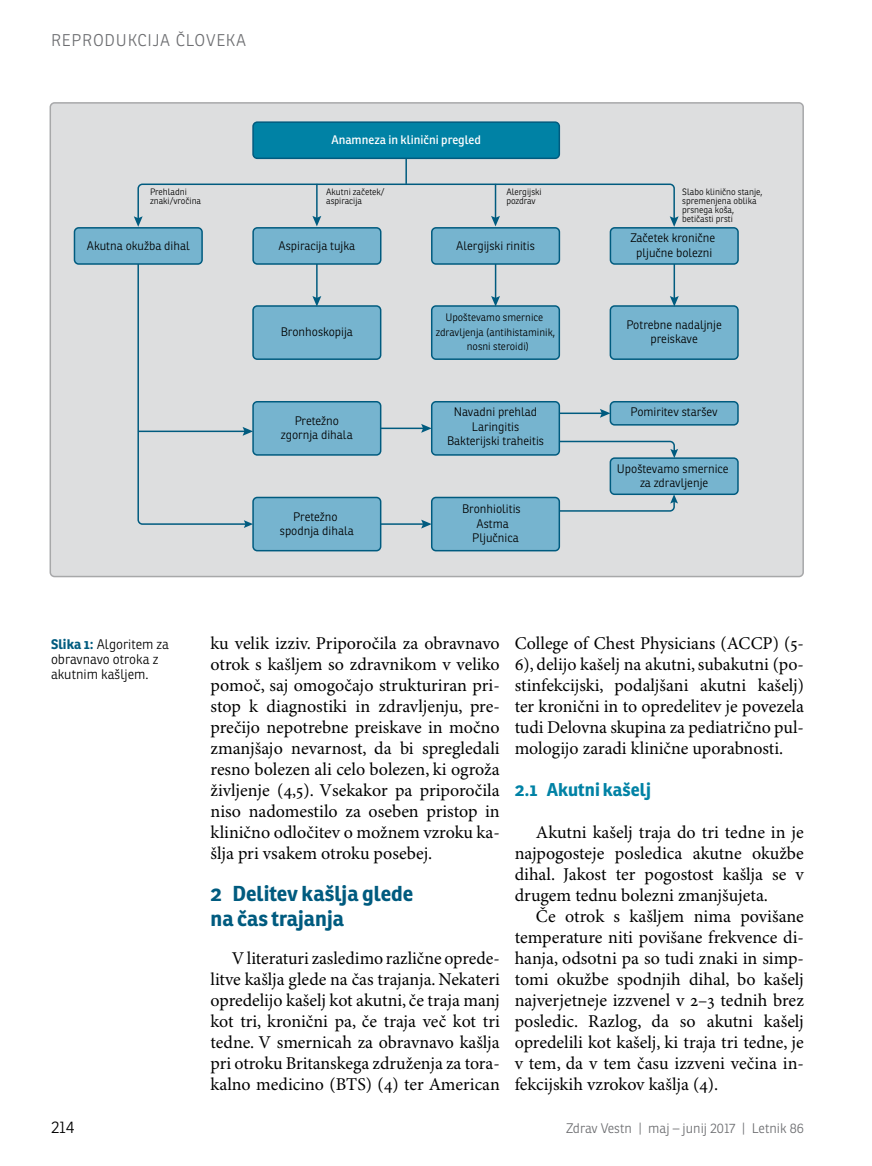
<style>
.page{position:relative;width:872px;height:1166px;background:#fff}
.page>*{position:absolute;margin:0;border:0;box-sizing:border-box;transform-origin:0 0}
.t1{font:700 21px/25.5px "Ronnia";color:#005b7f}
.t2{font:18px/21px "Minion Pro";color:#000;text-align:justify}
.t3{font:700 18px "Ronnia";color:#0082a5}
.t4{font:300 16.5px "Ronnia";letter-spacing:.05em;color:#6d6e71}
.t5{font:300 16.5px "Ronnia";color:#000}
.t6{font:300 13.5px/15px "Ronnia";color:#000}
.t7{font:300 13.5px "Ronnia";color:#6d6e71}
.t8{font:300 12px/14.4px "Ronnia";color:#000;text-align:center}
.t9{font:12px "Ronnia";color:#fff}
.t10{font:300 10.5px/14.4px "Ronnia";color:#000;text-align:center}
.t11{font:300 9px/9px "Ronnia";color:#000}
.s1{font-weight:700;color:#005b7f}
</style>
<div class="page">
<div style="left:50px;top:103px;width:753px;height:473px;background:#dddedf;border-radius:4px"></div>
<div style="left:50px;top:102px;width:754px;height:475px;border:2px solid #6d6e71;border-radius:4px"></div>
<div style="left:253px;top:122px;width:306px;height:36px;background:#0082a5;border-radius:4px"></div>
<div style="left:252px;top:121px;width:308px;height:38px;border:2px solid #005b7f;border-radius:4px"></div>
<div style="left:253px;top:228px;width:128px;height:36px;background:#76b4cf;border-radius:4px"></div>
<div style="left:252px;top:227px;width:129px;height:38px;border:2px solid #005b7f;border-radius:4px"></div>
<div style="left:432px;top:228px;width:127px;height:36px;background:#76b4cf;border-radius:4px"></div>
<div style="left:431px;top:227px;width:129px;height:38px;border:2px solid #005b7f;border-radius:4px"></div>
<div style="left:610px;top:228px;width:128px;height:36px;background:#76b4cf;border-radius:4px"></div>
<div style="left:609px;top:227px;width:130px;height:38px;border:2px solid #005b7f;border-radius:4px"></div>
<div style="left:74px;top:228px;width:128px;height:36px;background:#76b4cf;border-radius:4px"></div>
<div style="left:74px;top:227px;width:129px;height:38px;border:2px solid #005b7f;border-radius:4px"></div>
<div style="left:253px;top:497px;width:128px;height:53px;background:#76b4cf;border-radius:4px"></div>
<div style="left:252px;top:496px;width:129px;height:55px;border:2px solid #005b7f;border-radius:4px"></div>
<div style="left:610px;top:458px;width:128px;height:36px;background:#76b4cf;border-radius:4px"></div>
<div style="left:609px;top:457px;width:129px;height:38px;border:2px solid #005b7f;border-radius:4px"></div>
<hr style="left:559px;top:412px;width:44px;height:2px;background:#005b7f">
<svg style="left:600px;top:409px;width:9px;height:8px"></svg>
<svg style="left:558px;top:440px;width:120px;height:18px"></svg>
<svg style="left:560px;top:494px;width:118px;height:18px"></svg>
<hr style="left:381px;top:523px;width:43px;height:1px;background:#005b7f">
<svg style="left:421px;top:519px;width:10px;height:9px"></svg>
<hr style="left:381px;top:427px;width:43px;height:2px;background:#005b7f">
<svg style="left:421px;top:424px;width:10px;height:8px"></svg>
<div style="left:253px;top:306px;width:128px;height:53px;background:#76b4cf;border-radius:4px"></div>
<div style="left:252px;top:305px;width:129px;height:55px;border:2px solid #005b7f;border-radius:4px"></div>
<div style="left:432px;top:306px;width:127px;height:53px;background:#76b4cf;border-radius:4px"></div>
<div style="left:431px;top:305px;width:129px;height:55px;border:2px solid #005b7f;border-radius:4px"></div>
<div style="left:610px;top:306px;width:128px;height:53px;background:#76b4cf;border-radius:4px"></div>
<div style="left:609px;top:305px;width:129px;height:55px;border:2px solid #005b7f;border-radius:4px"></div>
<div style="left:253px;top:401px;width:128px;height:54px;background:#76b4cf;border-radius:4px"></div>
<div style="left:252px;top:401px;width:129px;height:54px;border:2px solid #005b7f;border-radius:4px"></div>
<div style="left:432px;top:497px;width:127px;height:53px;background:#76b4cf;border-radius:4px"></div>
<div style="left:431px;top:496px;width:129px;height:55px;border:2px solid #005b7f;border-radius:4px"></div>
<div style="left:432px;top:401px;width:127px;height:54px;background:#76b4cf;border-radius:4px"></div>
<div style="left:431px;top:401px;width:129px;height:54px;border:2px solid #005b7f;border-radius:4px"></div>
<div style="left:610px;top:401px;width:128px;height:24px;background:#76b4cf;border-radius:4px"></div>
<div style="left:609px;top:401px;width:129px;height:24px;border:2px solid #005b7f;border-radius:4px"></div>
<hr style="left:316px;top:264px;width:1px;height:35px;background:#005b7f">
<svg style="left:312px;top:296px;width:9px;height:10px"></svg>
<hr style="left:495px;top:264px;width:1px;height:35px;background:#005b7f">
<svg style="left:491px;top:296px;width:9px;height:10px"></svg>
<hr style="left:673px;top:264px;width:2px;height:35px;background:#005b7f">
<svg style="left:670px;top:296px;width:8px;height:10px"></svg>
<svg style="left:134px;top:183px;width:544px;height:44px"></svg>
<hr style="left:405px;top:158px;width:2px;height:26px;background:#005b7f">
<svg style="left:137px;top:262px;width:116px;height:266px"></svg>
<p class="t4" style="left:51px;top:30px;width:197px">Reprodukcija človeka</p>
<p class="t9" style="left:331px;top:132px;width:151px">Anamneza in klinični pregled</p>
<p class="t11" style="left:150px;top:187px;width:53px">Prehladni znaki/vročina</p>
<p class="t11" style="left:326px;top:187px;width:60px">Akutni začetek/ aspiracija</p>
<p class="t11" style="left:506px;top:187px;width:37px">Alergijski pozdrav</p>
<p class="t11" style="left:682px;top:187px;width:82px">Slabo klinično stanje, spremenjena oblika prsnega koša, betičasti prsti</p>
<p class="t8" style="left:87px;top:238px;width:104px">Akutna okužba dihal</p>
<p class="t8" style="left:278px;top:238px;width:78px">Aspiracija tujka</p>
<p class="t8" style="left:456px;top:238px;width:80px">Alergijski rinitis</p>
<p class="t8" style="left:630px;top:231px;width:86px">Začetek kronične pljučne bolezni</p>
<p class="t8" style="left:281px;top:324px;width:74px">Bronhoskopija</p>
<p class="t10" style="left:436px;top:310px;width:121px">Upoštevamo smernice zdravljenja (antihistaminik, nosni steroidi)</p>
<p class="t8" style="left:626px;top:317px;width:97px">Potrebne nadaljnje preiskave</p>
<p class="t8" style="left:281px;top:413px;width:73px">Pretežno zgornja dihala</p>
<p class="t8" style="left:447px;top:404px;width:98px">Navadni prehlad<br>Laringitis<br>Bakterijski traheitis</p>
<p class="t8" style="left:630px;top:404px;width:89px">Pomiritev staršev</p>
<p class="t8" style="left:280px;top:509px;width:75px">Pretežno spodnja dihala</p>
<p class="t8" style="left:462px;top:501px;width:60px">Bronhiolitis</p>
<p class="t8" style="left:476px;top:516px;width:34px">Astma</p>
<p class="t8" style="left:472px;top:530px;width:48px">Pljučnica</p>
<p class="t8" style="left:617px;top:461px;width:113px">Upoštevamo smernice za zdravljenje</p>
<p class="t6" style="left:51px;top:636px;width:119px"><span class="s1">Slika 1:</span> Algoritem za obravnavo otroka z akutnim kašljem.</p>
<p class="t2" style="left:210px;top:633px;width:291px">ku velik izziv. Priporočila za obravnavo otrok s kašljem so zdravnikom v veliko pomoč, saj omogočajo strukturiran pri&shy;stop k diagnostiki in zdravljenju, pre&shy;prečijo nepotrebne preiskave in močno zmanjšajo nevarnost, da bi spregledali resno bolezen ali celo bolezen, ki ogroža življenje (4,5). Vsekakor pa priporočila niso nadomestilo za oseben pristop in klinično odločitev o možnem vzroku ka&shy;šlja pri vsakem otroku posebej.</p>
<p class="t1" style="left:210px;top:880px;width:204px">2 Delitev kašlja glede na čas trajanja</p>
<p class="t2" style="left:210px;top:948px;width:291px;text-indent:21px">V literaturi zasledimo različne oprede&shy;litve kašlja glede na čas trajanja. Nekateri opredelijo kašelj kot akutni, če traja manj kot tri, kronični pa, če traja več kot tri tedne. V smernicah za obravnavo kašlja pri otroku Britanskega združenja za tora&shy;kalno medicino (BTS) (4) ter American</p>
<p class="t2" style="left:514px;top:633px;width:291px">College of Chest Physicians (ACCP) (5- 6), delijo kašelj na akutni, subakutni (po&shy;stinfekcijski, podaljšani akutni kašelj) ter kronični in to opredelitev je povezela tudi Delovna skupina za pediatrično pul&shy;mologijo zaradi klinične uporabnosti.</p>
<p class="t3" style="left:514px;top:777px;width:138px">2.1 Akutni kašelj</p>
<p class="t2" style="left:514px;top:822px;width:291px;text-indent:21px">Akutni kašelj traja do tri tedne in je najpogosteje posledica akutne okužbe dihal. Jakost ter pogostost kašlja se v drugem tednu bolezni zmanjšujeta.</p>
<p class="t2" style="left:514px;top:906px;width:291px;text-indent:21px">Če otrok s kašljem nima povišane temperature niti povišane frekvence di&shy;hanja, odsotni pa so tudi znaki in simp&shy;tomi okužbe spodnjih dihal, bo kašelj najverjetneje izzvenel v 2–3 tednih brez posledic. Razlog, da so akutni kašelj opredelili kot kašelj, ki traja tri tedne, je v tem, da v tem času izzveni večina in&shy;fekcijskih vzrokov kašlja (4).</p>
<p class="t5" style="left:51px;top:1116px;width:25px">214</p>
<p class="t7" style="left:566px;top:1119px;width:239px">Zdrav Vestn | maj – junij 2017 | Letnik 86</p>
</div>
